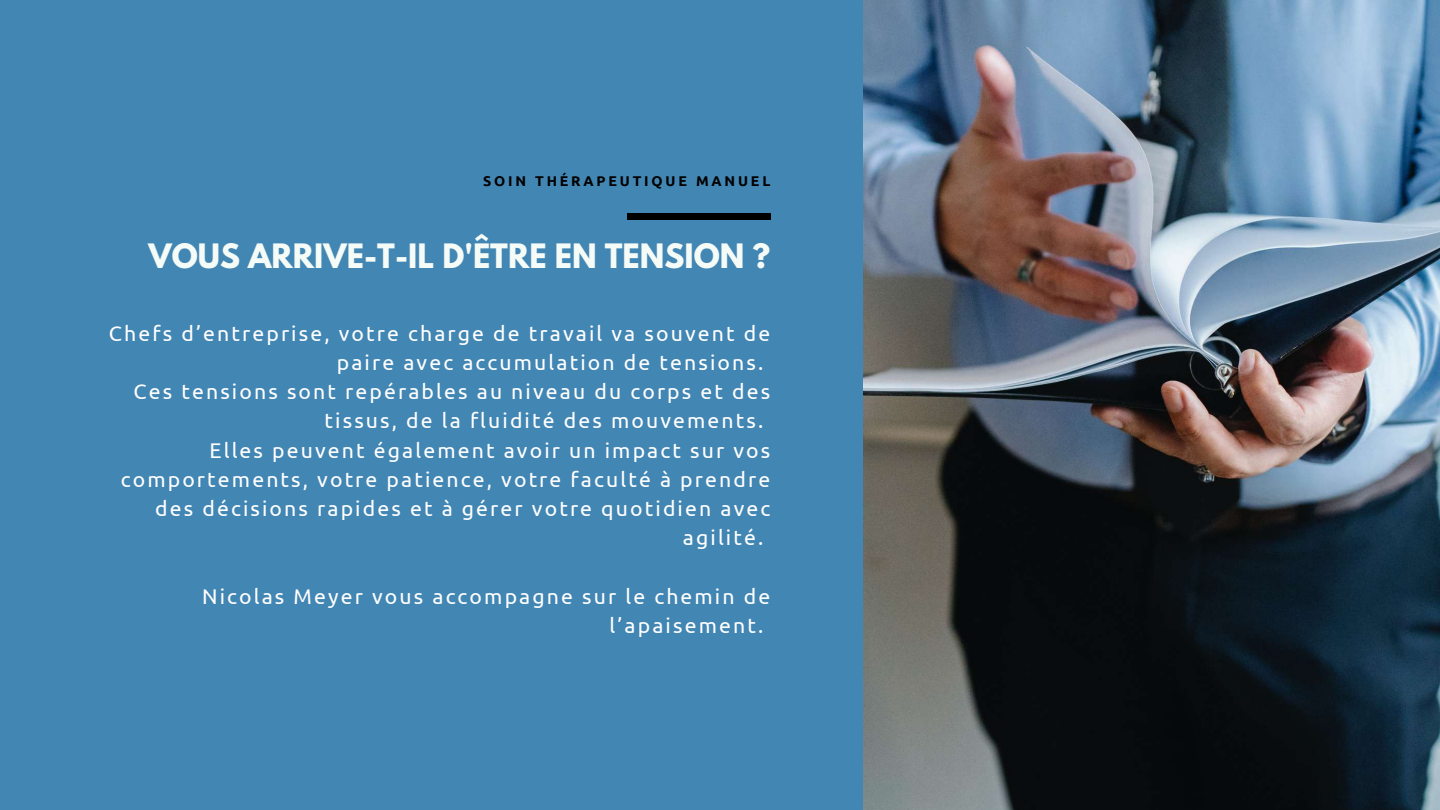
<style>
.page{position:relative;width:1440px;height:810px;background:#4286b4}
.page>*{position:absolute;margin:0;border:0;box-sizing:border-box;transform-origin:0 0}
.t1{font:700 29.8px "League Spartan";color:#f5fbf6}
.t2{font:21.2px/29.2px "Ubuntu";letter-spacing:.1em;color:#fff}
.t3{font:700 14.1px "Ubuntu";letter-spacing:.2em;color:#000}
</style>
<div class="page">
<div style="left:627px;top:214px;width:143px;height:5px;background:#000"></div>
<img style="left:863px;top:0;width:577px;height:810px">
<p class="t3" style="left:483px;top:173px;width:289px">SOIN THÉRAPEUTIQUE MANUEL</p>
<h1 class="t1" style="left:148px;top:241px;width:623px">VOUS ARRIVE-T-IL D'ÊTRE EN TENSION ?</h1>
<p class="t2" style="left:109px;top:318px;width:663px">Chefs d’entreprise, votre charge de travail va souvent de</p>
<p class="t2" style="left:337px;top:347px;width:428px">paire avec accumulation de tensions.</p>
<p class="t2" style="left:134px;top:377px;width:638px">Ces tensions sont repérables au niveau du corps et des</p>
<p class="t2" style="left:325px;top:406px;width:440px">tissus, de la fluidité des mouvements.</p>
<p class="t2" style="left:210px;top:435px;width:562px">Elles peuvent également avoir un impact sur vos</p>
<p class="t2" style="left:121px;top:464px;width:651px">comportements, votre patience, votre faculté à prendre</p>
<p class="t2" style="left:155px;top:494px;width:617px">des décisions rapides et à gérer votre quotidien avec</p>
<p class="t2" style="left:683px;top:523px;width:82px">agilité.</p>
<p class="t2" style="left:610px;top:581px;width:162px;text-indent:-407px">Nicolas Meyer vous accompagne sur le chemin de l’apaisement.</p>
</div>
